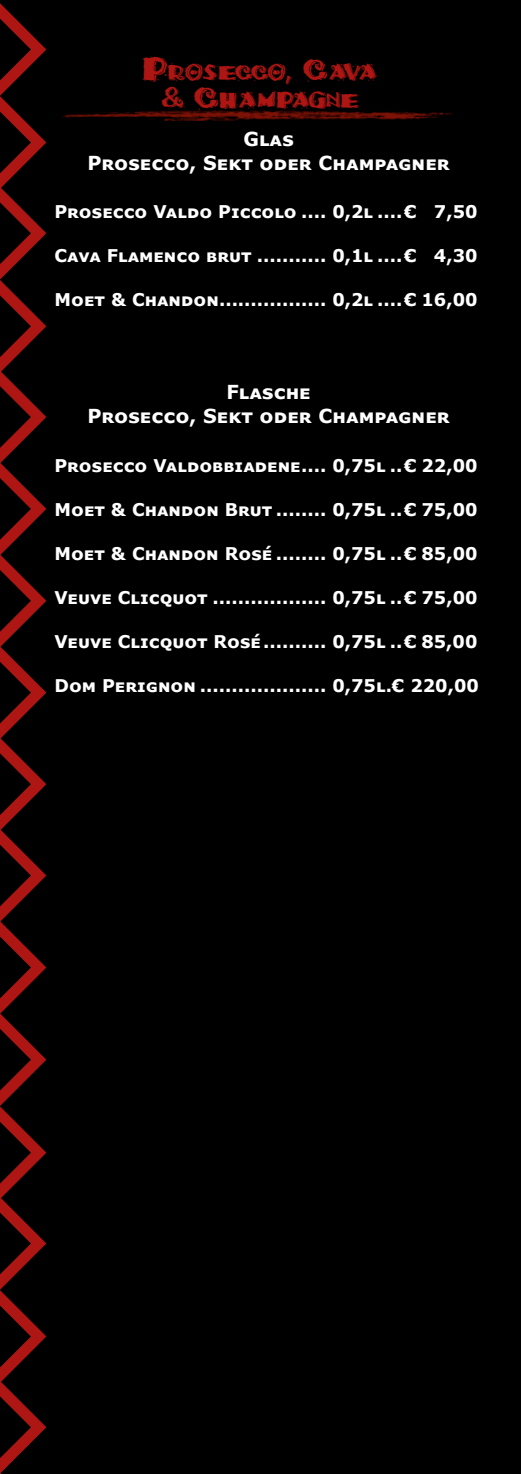
<style>
.page{position:relative;width:521px;height:1474px;background:#fff}
.page>*{position:absolute;margin:0;border:0;box-sizing:border-box;transform-origin:0 0}
.t1{font:19.6px/28px "Taco Modern";letter-spacing:-.065em;color:#ae1613;text-align:center}
.t2{font:700 19.25px/24.2px "Verdana";color:#fff;text-align:center}
.t3{font:700 17.5px "Verdana";color:#fff}
.s1{font-size:28px}
</style>
<div class="page">
<div style="left:0;top:0;width:521px;height:1473px;background:#000"></div>
<svg style="left:0;top:3px;width:46px;height:1470px"></svg>
<img style="left:62px;top:110px;width:392px;height:11px">
<p class="t1" style="left:144px;top:57px;width:235px"><span class="s1">P</span>ROSECCO<span class="s1">, C</span> AVA <span class="s1">&amp; C</span>HAMPAGNE</p>
<p class="t2" style="left:87px;top:126px;width:364px">Glas<br>Prosecco, Sekt oder Champagner</p>
<p class="t3" style="left:55px;top:199px;width:424px">Prosecco Valdo Piccolo .... 0,2l ....€ 7,50</p>
<p class="t3" style="left:55px;top:243px;width:424px">Cava Flamenco brut ........... 0,1l ....€ 4,30</p>
<p class="t3" style="left:55px;top:287px;width:424px">Moet &amp; Chandon................. 0,2l ....€ 16,00</p>
<p class="t2" style="left:87px;top:379px;width:364px">Flasche<br>Prosecco, Sekt oder Champagner</p>
<p class="t3" style="left:55px;top:453px;width:424px">Prosecco Valdobbiadene.... 0,75l ..€ 22,00</p>
<p class="t3" style="left:55px;top:497px;width:424px">Moet &amp; Chandon Brut ........ 0,75l ..€ 75,00</p>
<p class="t3" style="left:55px;top:541px;width:424px">Moet &amp; Chandon Rosé ........ 0,75l ..€ 85,00</p>
<p class="t3" style="left:55px;top:585px;width:424px">Veuve Clicquot .................. 0,75l ..€ 75,00</p>
<p class="t3" style="left:54px;top:629px;width:424px">Veuve Clicquot Rosé.......... 0,75l ..€ 85,00</p>
<p class="t3" style="left:54px;top:673px;width:426px">Dom Perignon .................... 0,75l.€ 220,00</p>
</div>
